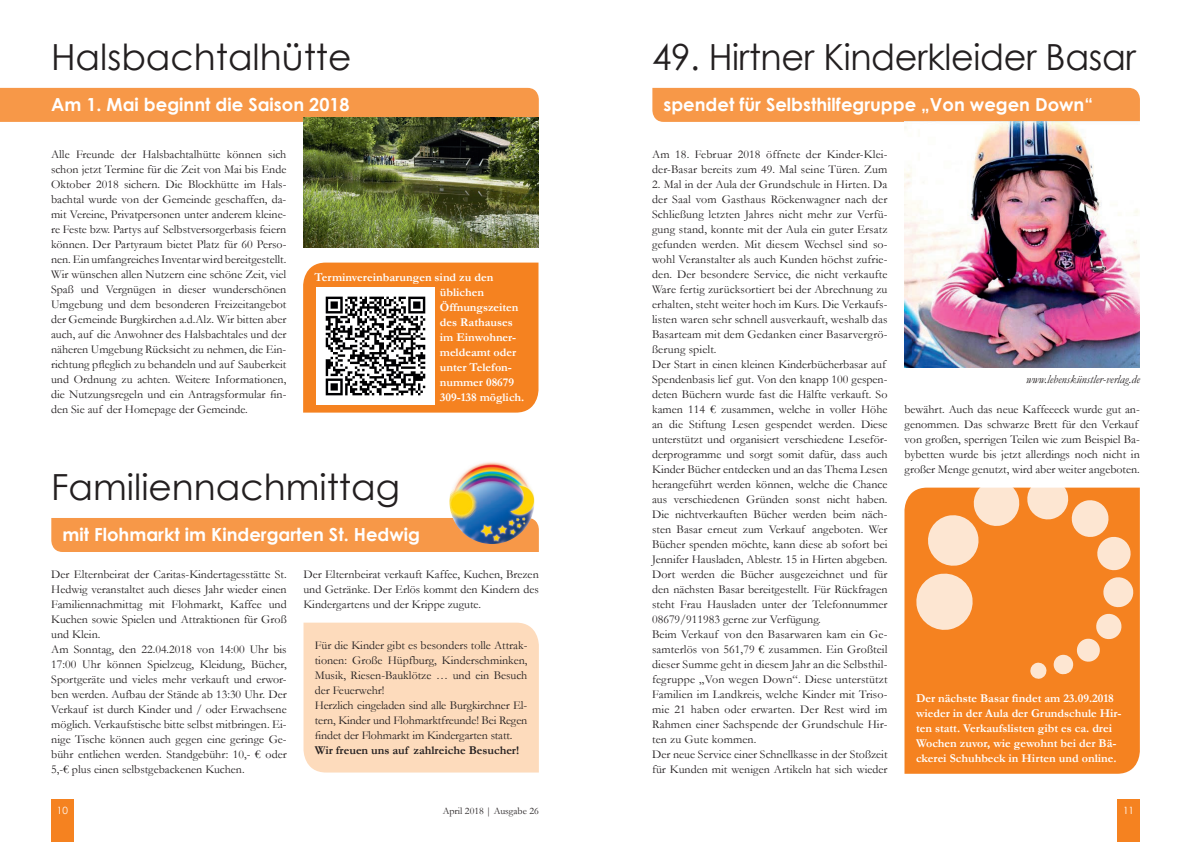
<style>
.page{position:relative;width:1191px;height:842px;background:#fff}
.page>*{position:absolute;margin:0;border:0;box-sizing:border-box;transform-origin:0 0}
.t1{font:36px "Century Gothic";color:#231f20}
.t2{font:700 18px "Century Gothic";color:#fff}
.t3{font:12px/15px "Garamond";color:#231f20}
.t4{font:700 12px/15px "Garamond";color:#fff}
.t5{font:700 12px "Garamond";color:#231f20}
.t6{font:italic 12px "Garamond";color:#231f20}
.t7{font:10px "Garamond";color:#231f20}
.t8{font:10px "Century Gothic";color:#fff}
</style>
<div class="page">
<div style="left:51px;top:799px;width:23px;height:43px;background:#f58220"></div>
<div style="left:1117px;top:799px;width:23px;height:43px;background:#f58220"></div>
<div style="left:652px;top:88px;width:488px;height:34px;background:#f79848"></div>
<div style="left:0;top:88px;width:539px;height:34px;background:#f79848"></div>
<div style="left:51px;top:518px;width:488px;height:34px;background:#f79848"></div>
<div style="left:303px;top:263px;width:235px;height:150px;background:#f58220"></div>
<img style="left:304px;top:117px;width:235px;height:131px">
<img style="left:316px;top:287px;width:118px;height:118px">
<div style="left:303px;top:623px;width:236px;height:149px;background:#fddbbc"></div>
<img style="left:449px;top:459px;width:85px;height:85px;border-radius:43px">
<div style="left:904px;top:488px;width:235px;height:286px;background:#f58220"></div>
<img style="left:904px;top:122px;width:236px;height:246px">
<svg style="left:913px;top:487px;width:221px;height:192px;background:#f79c4f"></svg>
<h1 class="t1" style="left:51px;top:31px;width:302px">Halsbachtalhütte</h1>
<h2 class="t2" style="left:51px;top:91px;width:300px">Am 1. Mai beginnt die Saison 2018</h2>
<p class="t3" style="left:51px;top:146px;width:237px;text-align:justify">Alle Freunde der Halsbachtalhütte können sich schon jetzt Termine für die Zeit von Mai bis Ende Oktober 2018 sichern. Die Blockhütte im Hals&shy;bachtal wurde von der Gemeinde geschaffen, da&shy;mit Vereine, Privatpersonen unter anderem kleine&shy;re Feste bzw. Partys auf Selbstversorgerbasis feiern können. Der Partyraum bietet Platz für 60 Perso&shy;nen. Ein umfangreiches Inventar wird bereitgestellt.<br>Wir wünschen allen Nutzern eine schöne Zeit, viel Spaß und Vergnügen in dieser wunderschönen Umgebung und dem besonderen Freizeitangebot der Gemeinde Burgkirchen a.d.Alz. Wir bitten aber auch, auf die Anwohner des Halsbachtales und der näheren Umgebung Rücksicht zu nehmen, die Ein&shy;richtung pfleglich zu behandeln und auf Sauberkeit und Ordnung zu achten. Weitere Informationen, die Nutzungsregeln und ein Antragsformular fin&shy;den Sie auf der Homepage der Gemeinde.</p>
<p class="t4" style="left:440px;top:270px;width:86px;text-indent:-125px">Terminvereinbarungen sind zu den üblichen<br>Öffnungszeiten des Rathauses im Einwohner&shy;meldeamt oder unter Telefon&shy;nummer 08679<br>309-138 möglich.</p>
<h1 class="t1" style="left:51px;top:461px;width:350px">Familiennachmittag</h1>
<h2 class="t2" style="left:62px;top:521px;width:359px">mit Flohmarkt im Kindergarten St. Hedwig</h2>
<p class="t3" style="left:51px;top:566px;width:237px">Der Elternbeirat der Caritas-Kindertagesstätte St.<br>Hedwig veranstaltet auch dieses Jahr wieder einen Familiennachmittag mit Flohmarkt, Kaffee und Kuchen sowie Spielen und Attraktionen für Groß und Klein.<br>Am Sonntag, den 22.04.2018 von 14:00 Uhr bis 17:00 Uhr können Spielzeug, Kleidung, Bücher, Sportgeräte und vieles mehr verkauft und erwor&shy;ben werden. Aufbau der Stände ab 13:30 Uhr. Der Verkauf ist durch Kinder und / oder Erwachsene möglich. Verkaufstische bitte selbst mitbringen. Ei&shy;nige Tische können auch gegen eine geringe Ge&shy;bühr entliehen werden. Standgebühr: 10,- € oder 5,-€ plus einen selbstgebackenen Kuchen.</p>
<p class="t3" style="left:303px;top:566px;width:237px;text-align:justify">Der Elternbeirat verkauft Kaffee, Kuchen, Brezen und Getränke. Der Erlös kommt den Kindern des Kindergartens und der Krippe zugute.</p>
<p class="t3" style="left:315px;top:637px;width:214px">Für die Kinder gibt es besonders tolle Attrak&shy;tionen: Große Hüpfburg, Kinderschminken, Musik, Riesen-Bauklötze … und ein Besuch der Feuerwehr!<br>Herzlich eingeladen sind alle Burgkirchner El&shy;tern, Kinder und Flohmarktfreunde! Bei Regen findet der Flohmarkt im Kindergarten statt.</p>
<p class="t5" style="left:315px;top:742px;width:206px">Wir freuen uns auf zahlreiche Besucher!</p>
<h1 class="t1" style="left:652px;top:31px;width:485px">49. Hirtner Kinderkleider Basar</h1>
<h2 class="t2" style="left:663px;top:91px;width:431px">spendet für Selbsthilfegruppe „Von wegen Down“</h2>
<p class="t3" style="left:652px;top:146px;width:237px">Am 18. Februar 2018 öffnete der Kinder-Klei&shy;der-Basar bereits zum 49. Mal seine Türen. Zum</p>
<p class="t3" style="left:652px;top:176px;width:237px">2. Mal in der Aula der Grundschule in Hirten. Da der Saal vom Gasthaus Röckenwagner nach der Schließung letzten Jahres nicht mehr zur Verfü&shy;gung stand, konnte mit der Aula ein guter Ersatz gefunden werden. Mit diesem Wechsel sind so&shy;wohl Veranstalter als auch Kunden höchst zufrie&shy;den. Der besondere Service, die nicht verkaufte Ware fertig zurücksortiert bei der Abrechnung zu erhalten, steht weiter hoch im Kurs. Die Verkaufs&shy;listen waren sehr schnell ausverkauft, weshalb das Basarteam mit dem Gedanken einer Basarvergrö&shy;ßerung spielt.<br>Der Start in einen kleinen Kinderbücherbasar auf Spendenbasis lief gut. Von den knapp 100 gespen&shy;deten Büchern wurde fast die Hälfte verkauft. So kamen 114 € zusammen, welche in voller Höhe an die Stiftung Lesen gespendet werden. Diese unterstützt und organisiert verschiedene Leseför&shy;derprogramme und sorgt somit dafür, dass auch Kinder Bücher entdecken und an das Thema Lesen herangeführt werden können, welche die Chance aus verschiedenen Gründen sonst nicht haben.<br>Die nichtverkauften Bücher werden beim näch&shy;sten Basar erneut zum Verkauf angeboten. Wer Bücher spenden möchte, kann diese ab sofort bei Jennifer Hausladen, Ablestr. 15 in Hirten abgeben.<br>Dort werden die Bücher ausgezeichnet und für den nächsten Basar bereitgestellt. Für Rückfragen steht Frau Hausladen unter der Telefonnummer 08679/911983 gerne zur Verfügung.<br>Beim Verkauf von den Basarwaren kam ein Ge&shy;samterlös von 561,79 € zusammen. Ein Großteil dieser Summe geht in diesem Jahr an die Selbsthil&shy;fegruppe „Von wegen Down“. Diese unterstützt Familien im Landkreis, welche Kinder mit Triso&shy;mie 21 haben oder erwarten. Der Rest wird im Rahmen einer Sachspende der Grundschule Hir&shy;ten zu Gute kommen.<br>Der neue Service einer Schnellkasse in der Stoßzeit für Kunden mit wenigen Artikeln hat sich wieder</p>
<p class="t6" style="left:1026px;top:371px;width:115px">www.lebenskünstler-verlag.de</p>
<p class="t3" style="left:904px;top:401px;width:237px">bewährt. Auch das neue Kaffeeeck wurde gut an&shy;genommen. Das schwarze Brett für den Verkauf von großen, sperrigen Teilen wie zum Beispiel Ba&shy;bybetten wurde bis jetzt allerdings noch nicht in großer Menge genutzt, wird aber weiter angeboten.</p>
<p class="t4" style="left:916px;top:691px;width:207px">Der nächste Basar findet am 23.09.2018 wieder in der Aula der Grundschule Hir&shy;ten statt. Verkaufslisten gibt es ca. drei Wochen zuvor, wie gewohnt bei der Bä&shy;ckerei Schuhbeck in Hirten und online.</p>
<p class="t8" style="left:57px;top:803px;width:13px">10</p>
<p class="t7" style="left:443px;top:804px;width:98px">April 2018 | Ausgabe 26</p>
<p class="t8" style="left:1123px;top:803px;width:13px">11</p>
</div>
